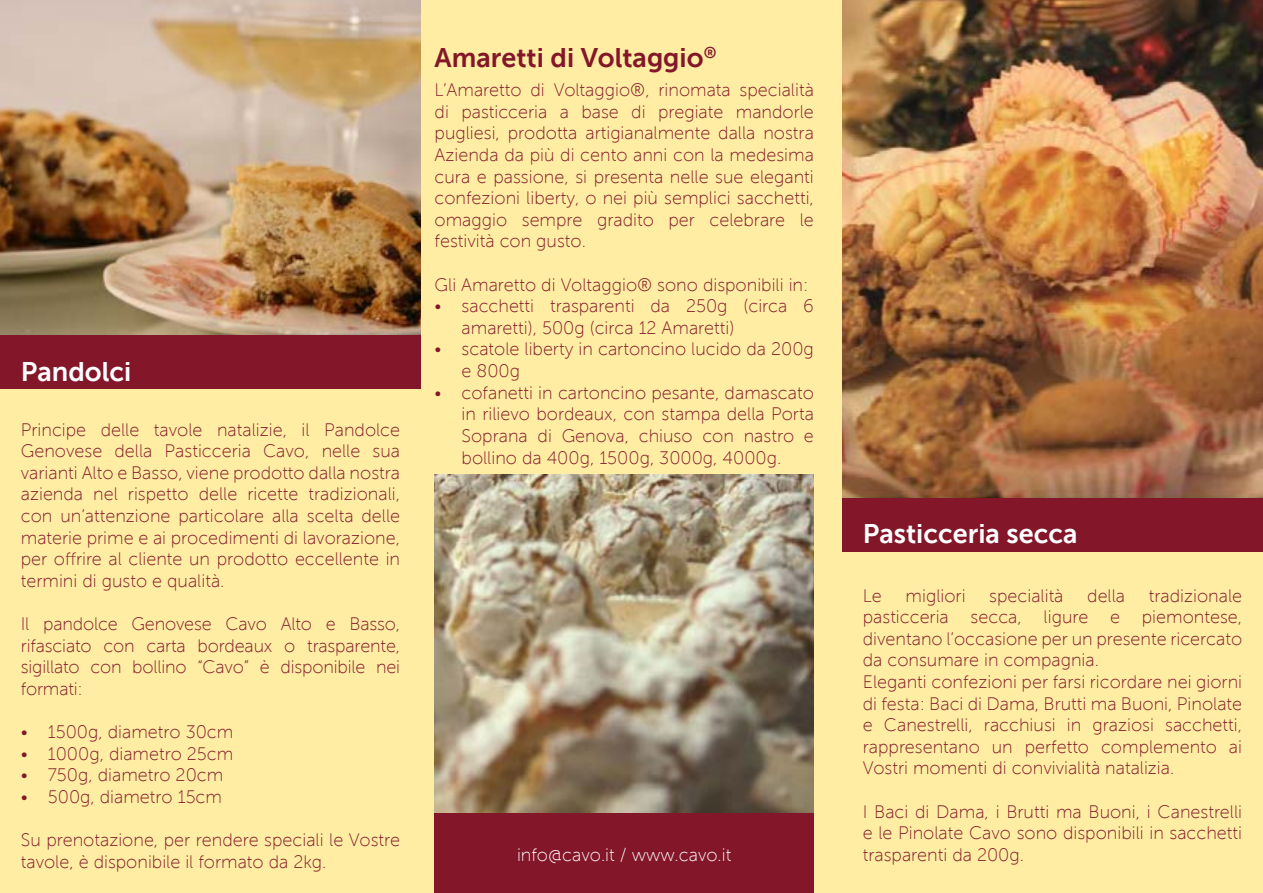
<style>
.page{position:relative;width:1263px;height:893px;background:#feeda2}
.page>*{position:absolute;margin:0;border:0;box-sizing:border-box;transform-origin:0 0}
.t1{font:27px "Museo Sans 700";color:#fff}
.t2{font:27px "Museo Sans 700";color:#831629}
.t3{font:18px/21.6px "Museo Sans 100";color:#831629}
.t4{font:18px "Museo Sans 100";color:#fff}
</style>
<div class="page">
<img style="left:842px;top:0;width:421px;height:498px">
<div style="left:435px;top:812px;width:379px;height:81px;background:#831629"></div>
<img style="left:435px;top:475px;width:379px;height:337px">
<img style="left:0;top:0;width:421px;height:335px">
<div style="left:0;top:335px;width:421px;height:54px;background:#831629"></div>
<div style="left:842px;top:498px;width:421px;height:54px;background:#831629"></div>
<h1 class="t1" style="left:21px;top:357px;width:112px">Pandolci</h1>
<p class="t3" style="left:21px;top:419px;width:381px;text-align:justify">Principe delle tavole natalizie, il Pandolce Genovese della Pasticceria Cavo, nelle sua varianti Alto e Basso, viene prodotto dalla nostra azienda nel rispetto delle ricette tradizionali, con un’attenzione particolare alla scelta delle materie prime e ai procedimenti di lavorazione, per offrire al cliente un prodotto eccellente in termini di gusto e qualità.</p>
<p class="t3" style="left:21px;top:613px;width:381px;text-align:justify">Il pandolce Genovese Cavo Alto e Basso, rifasciato con carta bordeaux o trasparente, sigillato con bollino “Cavo” è disponibile nei formati:</p>
<p class="t3" style="left:21px;top:721px;width:214px">• 1500g, diametro 30cm</p>
<p class="t3" style="left:21px;top:743px;width:214px">• 1000g, diametro 25cm</p>
<p class="t3" style="left:21px;top:764px;width:204px">• 750g, diametro 20cm</p>
<p class="t3" style="left:21px;top:786px;width:203px">• 500g, diametro 15cm</p>
<p class="t3" style="left:21px;top:829px;width:381px">Su prenotazione, per rendere speciali le Vostre tavole, è disponibile il formato da 2kg.</p>
<h1 class="t2" style="left:435px;top:43px;width:283px">Amaretti di Voltaggio<sup>®</sup></h1>
<p class="t3" style="left:435px;top:79px;width:381px;text-align:justify">L’Amaretto di Voltaggio®, rinomata specialità di pasticceria a base di pregiate mandorle pugliesi, prodotta artigianalmente dalla nostra Azienda da più di cento anni con la medesima cura e passione, si presenta nelle sue eleganti confezioni liberty, o nei più semplici sacchetti, omaggio sempre gradito per celebrare le festività con gusto.</p>
<p class="t3" style="left:435px;top:274px;width:375px">Gli Amaretto di Voltaggio® sono disponibili in:</p>
<p class="t3" style="left:462px;top:295px;width:354px;text-indent:-27px">• sacchetti trasparenti da 250g (circa 6 amaretti), 500g (circa 12 Amaretti)</p>
<p class="t3" style="left:462px;top:339px;width:354px;text-indent:-27px">• scatole liberty in cartoncino lucido da 200g e 800g</p>
<p class="t3" style="left:462px;top:382px;width:354px;text-align:justify;text-indent:-27px">• cofanetti in cartoncino pesante, damascato in rilievo bordeaux, con stampa della Porta Soprana di Genova, chiuso con nastro e bollino da 400g, 1500g, 3000g, 4000g.</p>
<h1 class="t1" style="left:863px;top:519px;width:216px">Pasticceria secca</h1>
<p class="t3" style="left:863px;top:585px;width:381px;text-indent:286px">tradizionale pasticceria secca, ligure e piemontese, diventano l’occasione per un presente ricercato da consumare in compagnia.<br>Eleganti confezioni per farsi ricordare nei giorni di festa: Baci di Dama, Brutti ma Buoni, Pinolate e Canestrelli, racchiusi in graziosi sacchetti, rappresentano un perfetto complemento ai Vostri momenti di convivialità natalizia.</p>
<p class="t3" style="left:863px;top:801px;width:381px">I Baci di Dama, i Brutti ma Buoni, i Canestrelli e le Pinolate Cavo sono disponibili in sacchetti</p>
<p class="t3" style="left:863px;top:585px;width:21px">Le</p>
<p class="t3" style="left:905px;top:585px;width:61px">migliori</p>
<p class="t3" style="left:989px;top:585px;width:76px">specialità</p>
<p class="t3" style="left:1087px;top:585px;width:39px">della</p>
<p class="t4" style="left:517px;top:845px;width:216px">info@cavo.it / www.cavo.it</p>
<p class="t3" style="left:863px;top:844px;width:163px">trasparenti da 200g.</p>
</div>
